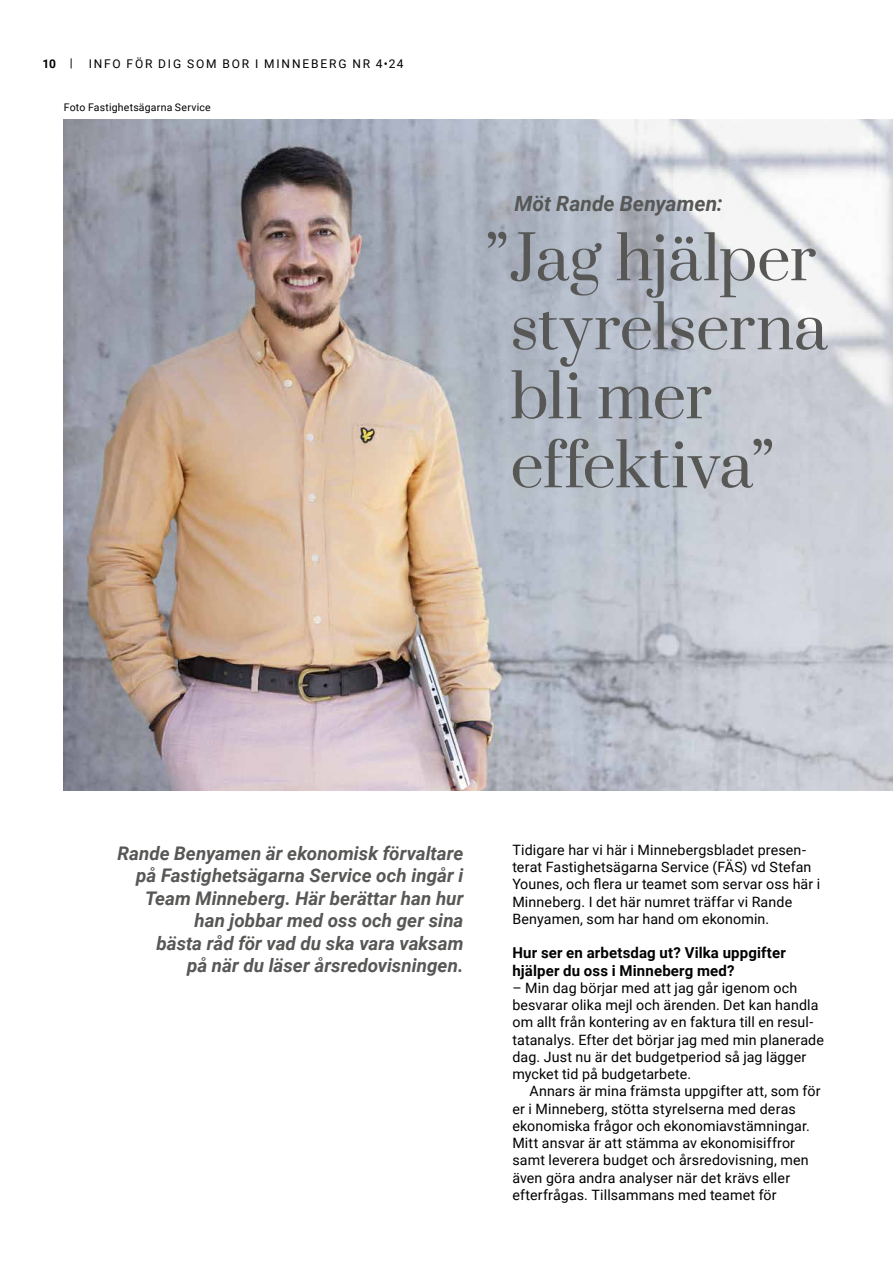
<style>
.page{position:relative;width:893px;height:1263px;background:#fff}
.page>*{position:absolute;margin:0;border:0;box-sizing:border-box;transform-origin:0 0}
.t1{font:60px/69px "Prata";letter-spacing:-.015em;color:#575756}
.t2{font:italic 700 21px "Roboto";color:#575756}
.t3{font:italic 700 18.75px/22.5px "Roboto";color:#575756;text-align:right}
.t4{font:700 15px/17.2px "Roboto";letter-spacing:.01em;color:#000}
.t5{font:14.25px/17.2px "Roboto";letter-spacing:.01em;color:#000}
.t6{font:12px "Roboto";letter-spacing:.155em;color:#000}
.t7{font:700 12px "Roboto";color:#000}
.t8{font:10.5px "Roboto";letter-spacing:.02em;color:#000}
.s1{font-weight:400}
</style>
<div class="page">
<img style="left:64px;top:119px;width:829px;height:672px">
<p class="t7" style="left:43px;top:55px;width:32px">10 <span class="s1">|</span></p>
<p class="t6" style="left:89px;top:55px;width:317px">INFO FÖR DIG SOM BOR I MINNEBERG NR 4•24</p>
<p class="t8" style="left:64px;top:100px;width:149px">Foto Fastighetsägarna Service</p>
<h2 class="t2" style="left:514px;top:189px;width:210px">Möt Rande Benyamen:</h2>
<h1 class="t1" style="left:510px;top:221px;width:319px;text-indent:-26px">”Jag hjälper styrelserna bli mer effektiva”</h1>
<h3 class="t3" style="left:117px;top:841px;width:348px">Rande Benyamen är ekonomisk förvaltare på Fastighetsägarna Service och ingår i Team Minneberg. Här berättar han hur han jobbar med oss och ger sina<br>bästa råd för vad du ska vara vaksam<br>på när du läser årsredovisningen.</h3>
<p class="t5" style="left:512px;top:840px;width:309px">Tidigare har vi här i Minnebergsbladet presen&shy;terat Fastighetsägarna Service (FÄS) vd Stefan Younes, och flera ur teamet som servar oss här i Minneberg. I det här numret träffar vi Rande Benyamen, som har hand om ekonomin.</p>
<p class="t4" style="left:512px;top:944px;width:275px">Hur ser en arbetsdag ut? Vilka uppgifter hjälper du oss i Minneberg med?</p>
<p class="t5" style="left:512px;top:978px;width:313px">– Min dag börjar med att jag går igenom och besvarar olika mejl och ärenden. Det kan handla om allt från kontering av en faktura till en resul&shy;tatanalys. Efter det börjar jag med min planerade dag. Just nu är det budgetperiod så jag lägger mycket tid på budgetarbete.</p>
<p class="t5" style="left:512px;top:1082px;width:310px;text-indent:17px">Annars är mina främsta uppgifter att, som för er i Minneberg, stötta styrelserna med deras ekonomiska frågor och ekonomiavstämningar.<br>Mitt ansvar är att stämma av ekonomisiffror samt leverera budget och årsredovisning, men även göra andra analyser när det krävs eller efterfrågas. Tillsammans med teamet för</p>
</div>
